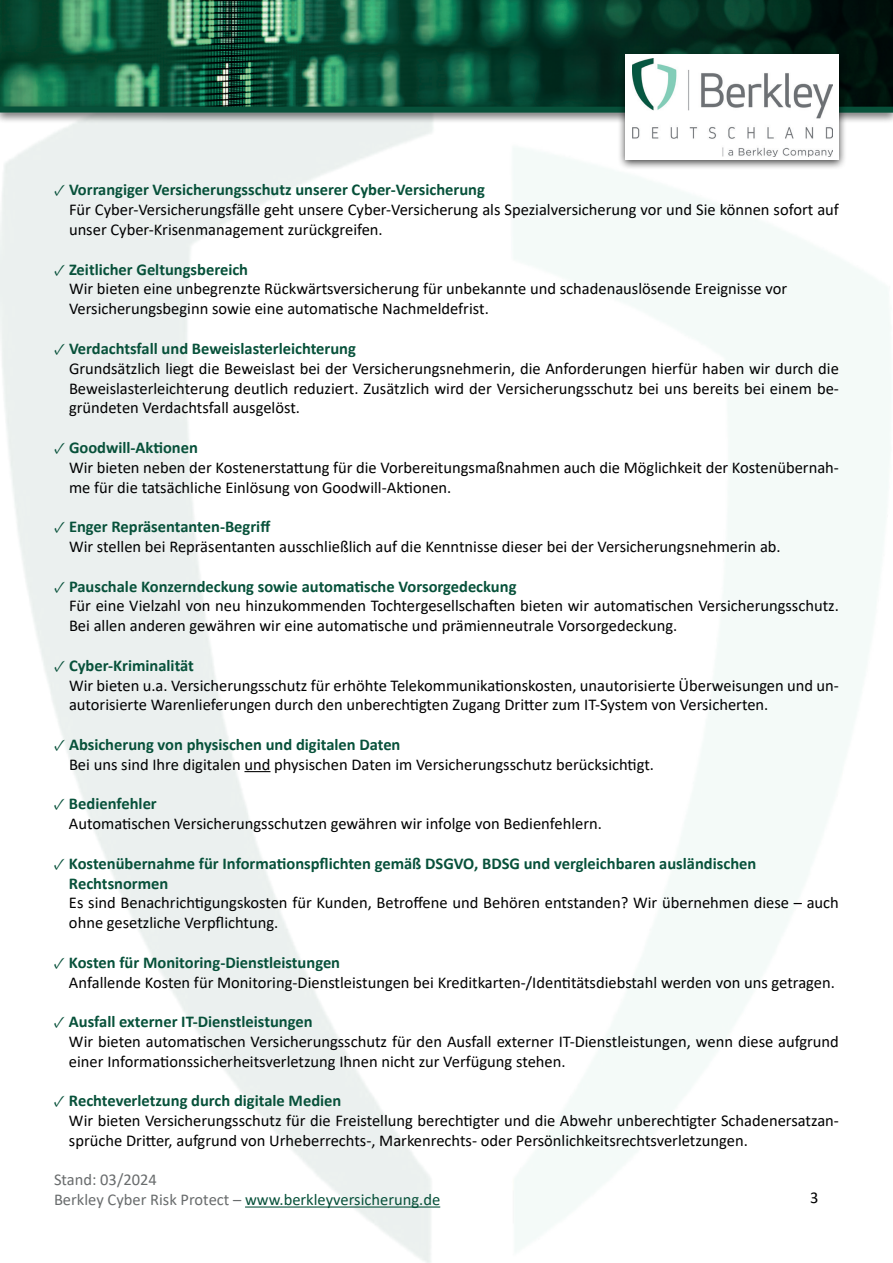
<style>
.page{position:relative;width:893px;height:1263px;background:#fff}
.page>*{position:absolute;margin:0;border:0;box-sizing:border-box;transform-origin:0 0}
.t1{font:16.5px/19.8px "Calibri";color:#000001}
.t2{font:700 16.5px/19.8px "Calibri";color:#07513a}
.t3{font:16.5px/19.8px "Calibri";color:#696c6d}
.s1{font-family:"Minion Pro";color:#07513a}
.s2{font-weight:700;color:#07513a}
.s3{font-family:"Minion Pro";font-weight:400}
.s4{color:#07513a}
</style>
<div class="page">
<img style="left:0;top:124px;width:890px;height:1139px">
<img style="left:0;top:1px;width:893px;height:100px">
<div style="left:0;top:101px;width:893px;height:23px;background:#000001;opacity:.75"></div>
<div style="left:0;top:107px;width:893px;height:6px;background:#07513a"></div>
<div style="left:617px;top:49px;width:230px;height:121px;background:#000001;opacity:.75"></div>
<div style="left:625px;top:54px;width:214px;height:105px;background:#fff"></div>
<img style="left:632px;top:59px;width:200px;height:97px">
<hr style="left:245px;top:1206px;width:195px;height:1px;background:#07513a">
<svg style="left:244px;top:771px;width:26px;height:1px"></svg>
<p class="t1" style="left:69px;top:180px;width:771px;text-indent:-15px"><span class="s1">✓</span> <span class="s2">Vorrangiger Versicherungsschutz unserer Cyber-Versicherung<br></span>Für Cyber-Versicherungsfälle geht unsere Cyber-Versicherung als Spezialversicherung vor und Sie können sofort auf unser Cyber-Krisenmanagement zurückgreifen.</p>
<p class="t1" style="left:69px;top:259px;width:720px;text-indent:-15px"><span class="s1">✓</span> <span class="s2">Zeitlicher Geltungsbereich<br></span>Wir bieten eine unbegrenzte Rückwärtsversicherung für unbekannte und schadenauslösende Ereignisse vor<br>Versicherungsbeginn sowie eine automatische Nachmeldefrist.</p>
<p class="t1" style="left:69px;top:338px;width:771px;text-indent:-15px"><span class="s1">✓</span> <span class="s2">Verdachtsfall und Beweislasterleichterung<br></span>Grundsätzlich liegt die Beweislast bei der Versicherungsnehmerin, die Anforderungen hierfür haben wir durch die Beweislasterleichterung deutlich reduziert. Zusätzlich wird der Versicherungsschutz bei uns bereits bei einem be&shy;gründeten Verdachtsfall ausgelöst.</p>
<p class="t1" style="left:69px;top:437px;width:771px;text-indent:-15px"><span class="s1">✓</span> <span class="s2">Goodwill-Aktionen<br></span>Wir bieten neben der Kostenerstattung für die Vorbereitungsmaßnahmen auch die Möglichkeit der Kostenübernah&shy;me für die tatsächliche Einlösung von Goodwill-Aktionen.</p>
<p class="t1" style="left:69px;top:516px;width:713px;text-indent:-15px"><span class="s1">✓</span> <span class="s2">Enger Repräsentanten-Begriff<br></span>Wir stellen bei Repräsentanten ausschließlich auf die Kenntnisse dieser bei der Versicherungsnehmerin ab.</p>
<p class="t1" style="left:69px;top:576px;width:771px;text-indent:-15px"><span class="s1">✓</span> <span class="s2">Pauschale Konzerndeckung sowie automatische Vorsorgedeckung<br></span>Für eine Vielzahl von neu hinzukommenden Tochtergesellschaften bieten wir automatischen Versicherungsschutz.<br>Bei allen anderen gewähren wir eine automatische und prämienneutrale Vorsorgedeckung.</p>
<p class="t1" style="left:69px;top:655px;width:771px;text-indent:-15px"><span class="s1">✓</span> <span class="s2">Cyber-Kriminalität<br></span>Wir bieten u.a. Versicherungsschutz für erhöhte Telekommunikationskosten, unautorisierte Überweisungen und un&shy;autorisierte Warenlieferungen durch den unberechtigten Zugang Dritter zum IT-System von Versicherten.</p>
<p class="t1" style="left:69px;top:734px;width:586px;text-indent:-15px"><span class="s1">✓</span> <span class="s2">Absicherung von physischen und digitalen Daten<br></span>Bei uns sind Ihre digitalen und physischen Daten im Versicherungsschutz berücksichtigt.</p>
<p class="t1" style="left:69px;top:793px;width:534px;text-indent:-15px"><span class="s1">✓</span> <span class="s2">Bedienfehler<br></span>Automatischen Versicherungsschutzen gewähren wir infolge von Bedienfehlern.</p>
<p class="t2" style="left:69px;top:853px;width:689px;text-indent:-15px"><span class="s3">✓</span> Kostenübernahme für Informationspflichten gemäß DSGVO, BDSG und vergleichbaren ausländischen<br>Rechtsnormen</p>
<p class="t1" style="left:69px;top:892px;width:771px">Es sind Benachrichtigungskosten für Kunden, Betroffene und Behören entstanden? Wir übernehmen diese – auch ohne gesetzliche Verpflichtung.</p>
<p class="t1" style="left:69px;top:952px;width:767px;text-indent:-15px"><span class="s1">✓</span> <span class="s2">Kosten für Monitoring-Dienstleistungen<br></span>Anfallende Kosten für Monitoring-Dienstleistungen bei Kreditkarten-/Identitätsdiebstahl werden von uns getragen.</p>
<p class="t1" style="left:69px;top:1011px;width:771px;text-indent:-15px"><span class="s1">✓</span> <span class="s2">Ausfall externer IT-Dienstleistungen<br></span>Wir bieten automatischen Versicherungsschutz für den Ausfall externer IT-Dienstleistungen, wenn diese aufgrund einer Informationssicherheitsverletzung Ihnen nicht zur Verfügung stehen.</p>
<p class="t1" style="left:69px;top:1090px;width:771px;text-indent:-15px"><span class="s1">✓</span> <span class="s2">Rechteverletzung durch digitale Medien<br></span>Wir bieten Versicherungsschutz für die Freistellung berechtigter und die Abwehr unberechtigter Schadenersatzan&shy;sprüche Dritter, aufgrund von Urheberrechts-, Markenrechts- oder Persönlichkeitsrechtsverletzungen.</p>
<p class="t3" style="left:54px;top:1169px;width:388px">Stand: 03/2024<br>Berkley Cyber Risk Protect – <span class="s4">www.berkleyversicherung.de</span></p>
<p class="t1" style="left:810px;top:1187px;width:10px">3</p>
</div>
